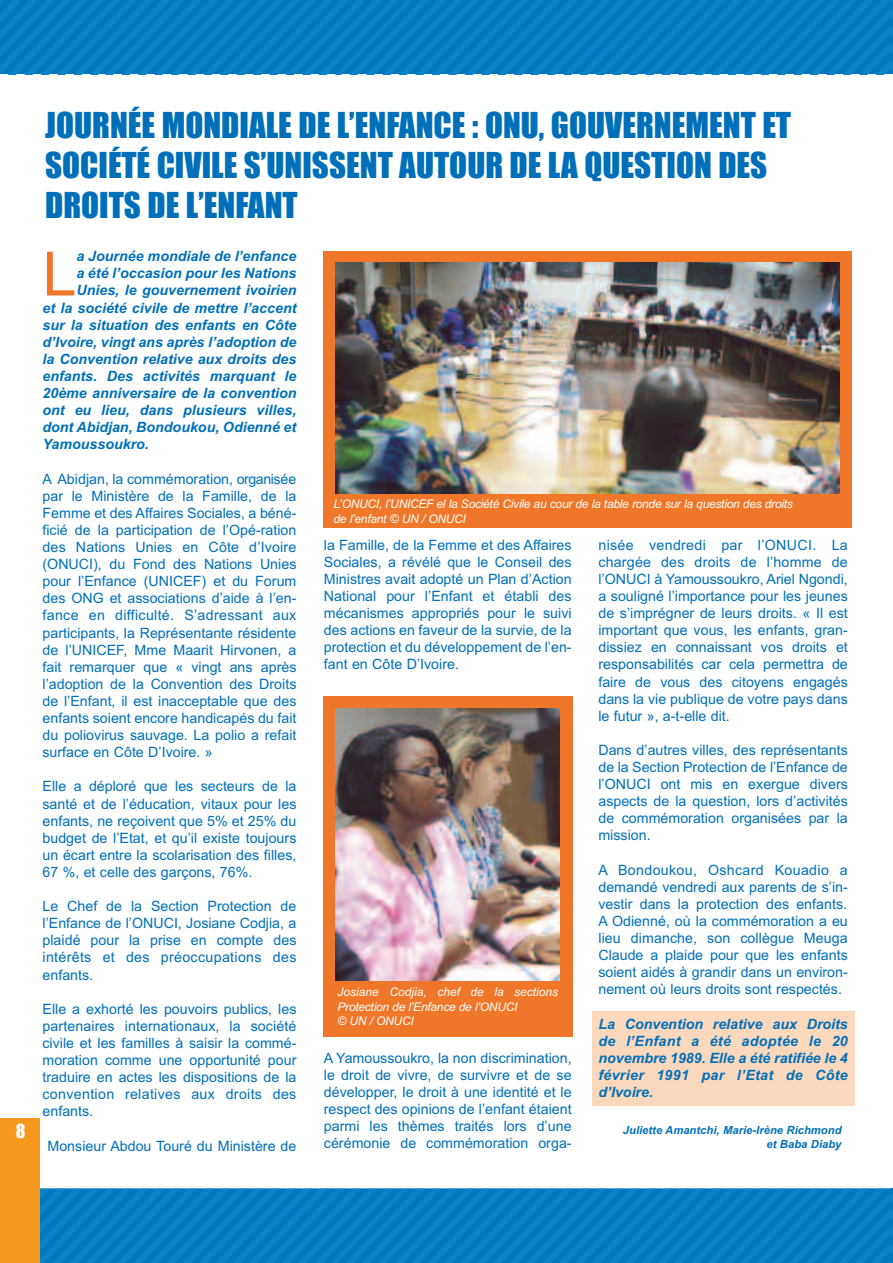
<style>
.page{position:relative;width:893px;height:1263px;background:#fff}
.page>*{position:absolute;margin:0;border:0;box-sizing:border-box;transform-origin:0 0}
.t1{font:61.2px "Arial";color:#f07729}
.t2{font:33px/39.6px "Impact";color:#006fba}
.t3{font:18px "Impact";color:#fff}
.t4{font:14.25px/17.1px "Arial";color:#006fba;text-align:justify}
.t5{font:italic 700 14.25px/17.1px "Arial";color:#006fba;text-align:justify}
.t6{font:italic 12px/14.4px "Arial";letter-spacing:-.02em;color:#fff}
.t7{font:italic 700 11.25px/13.5px "Arial";color:#006fba;text-align:right}
</style>
<div class="page">
<div style="left:0;top:1118px;width:40px;height:145px;background:#f7971d"></div>
<div style="left:592px;top:1011px;width:263px;height:94px;background:#fcd8bd"></div>
<div style="left:40px;top:1188px;width:853px;height:75px;background:#057cc2"></div>
<div style="left:0;top:0;width:893px;height:74px;background:#057bc2"></div>
<div style="left:324px;top:251px;width:528px;height:276px;background:#f07729"></div>
<img style="left:336px;top:262px;width:503px;height:231px">
<div style="left:323px;top:696px;width:249px;height:340px;background:#f07729"></div>
<img style="left:335px;top:709px;width:224px;height:271px">
<p class="t3" style="left:16px;top:1122px;width:11px">8</p>
<h2 class="t2" style="left:45px;top:107px;width:747px">JOURNÉE MONDIALE DE L’ENFANCE : ONU, GOUVERNEMENT ET<br>SOCIÉTÉ CIVILE S’UNISSENT AUTOUR DE LA QUESTION DES<br>DROITS DE L’ENFANT</h2>
<h1 class="t1" style="left:43px;top:239px;width:36px">L</h1>
<p class="t5" style="left:76px;top:248px;width:221px">a Journée mondiale de l’enfance</p>
<p class="t5" style="left:76px;top:265px;width:221px">a été l’occasion pour les Nations</p>
<p class="t5" style="left:76px;top:282px;width:221px">Unies, le gouvernement ivoirien</p>
<p class="t5" style="left:43px;top:299px;width:255px">et la société civile de mettre l’accent</p>
<p class="t5" style="left:43px;top:316px;width:255px">sur la situation des enfants en Côte</p>
<p class="t5" style="left:43px;top:333px;width:255px">d’Ivoire, vingt ans après l’adoption de</p>
<p class="t5" style="left:43px;top:350px;width:255px">la Convention relative aux droits des</p>
<p class="t5" style="left:43px;top:367px;width:255px">enfants. Des activités marquant le</p>
<p class="t5" style="left:43px;top:385px;width:255px">20ème anniversaire de la convention</p>
<p class="t5" style="left:43px;top:402px;width:255px">ont eu lieu, dans plusieurs villes,</p>
<p class="t5" style="left:43px;top:419px;width:255px">dont Abidjan, Bondoukou, Odienné et</p>
<p class="t5" style="left:43px;top:436px;width:108px">Yamoussoukro.</p>
<p class="t4" style="left:43px;top:470px;width:255px">A Abidjan, la commémoration, organisée par le Ministère de la Famille, de la Femme et des Affaires Sociales, a béné&shy;ficié de la participation de l’Opé-ration des Nations Unies en Côte d’Ivoire (ONUCI), du Fond des Nations Unies pour l’Enfance (UNICEF) et du Forum des ONG et associations d’aide à l’en&shy;fance en difficulté. S’adressant aux participants, la Représentante résidente de l’UNICEF, Mme Maarit Hirvonen, a fait remarquer que « vingt ans après l’adoption de la Convention des Droits de l’Enfant, il est inacceptable que des enfants soient encore handicapés du fait du poliovirus sauvage. La polio a refait surface en Côte D’Ivoire. »</p>
<p class="t4" style="left:43px;top:778px;width:255px">Elle a déploré que les secteurs de la santé et de l’éducation, vitaux pour les enfants, ne reçoivent que 5% et 25% du budget de l’Etat, et qu’il existe toujours un écart entre la scolarisation des filles, 67 %, et celle des garçons, 76%.</p>
<p class="t4" style="left:43px;top:898px;width:255px">Le Chef de la Section Protection de l’Enfance de l’ONUCI, Josiane Codjia, a plaidé pour la prise en compte des intérêts et des préoccupations des enfants.</p>
<p class="t4" style="left:43px;top:1000px;width:255px">Elle a exhorté les pouvoirs publics, les partenaires internationaux, la société civile et les familles à saisir la commé&shy;moration comme une opportunité pour traduire en actes les dispositions de la convention relatives aux droits des enfants.</p>
<p class="t4" style="left:48px;top:1137px;width:250px">Monsieur Abdou Touré du Ministère de</p>
<p class="t6" style="left:334px;top:497px;width:461px">L’ONUCI, l’UNICEF el la Société Civile au cour de la table ronde sur la question des droits de l’enfant © UN / ONUCI</p>
<p class="t4" style="left:324px;top:536px;width:249px">la Famille, de la Femme et des Affaires Sociales, a révélé que le Conseil des Ministres avait adopté un Plan d’Action National pour l’Enfant et établi des mécanismes appropriés pour le suivi des actions en faveur de la survie, de la protection et du développement de l’en&shy;fant en Côte D’Ivoire.</p>
<p class="t6" style="left:338px;top:985px;width:222px">Josiane Codjia, chef de la sections<br>Protection de l’Enfance de l’ONUCI<br>© UN / ONUCI</p>
<p class="t4" style="left:324px;top:1049px;width:249px">A Yamoussoukro, la non discrimination, le droit de vivre, de survivre et de se développer, le droit à une identité et le respect des opinions de l’enfant étaient parmi les thèmes traités lors d’une cérémonie de commémoration orga-</p>
<p class="t4" style="left:598px;top:536px;width:251px">nisée vendredi par l’ONUCI. La chargée des droits de l’homme de l’ONUCI à Yamoussoukro, Ariel Ngondi, a souligné l’importance pour les jeunes de s’imprégner de leurs droits. « Il est important que vous, les enfants, gran&shy;dissiez en connaissant vos droits et responsabilités car cela permettra de faire de vous des citoyens engagés dans la vie publique de votre pays dans le futur », a-t-elle dit.</p>
<p class="t4" style="left:598px;top:741px;width:251px">Dans d’autres villes, des représentants de la Section Protection de l’Enfance de l’ONUCI ont mis en exergue divers aspects de la question, lors d’activités de commémoration organisées par la mission.</p>
<p class="t4" style="left:598px;top:861px;width:251px">A Bondoukou, Oshcard Kouadio a demandé vendredi aux parents de s’in&shy;vestir dans la protection des enfants.<br>A Odienné, où la commémoration a eu lieu dimanche, son collègue Meuga Claude a plaide pour que les enfants soient aidés à grandir dans un environ&shy;nement où leurs droits sont respectés.</p>
<p class="t5" style="left:598px;top:1015px;width:251px">La Convention relative aux Droits de l’Enfant a été adoptée le 20 novembre 1989. Elle a été ratifiée le 4 février 1991 par l’Etat de Côte d’Ivoire.</p>
<p class="t7" style="left:623px;top:1123px;width:220px">Juliette Amantchi, Marie-Irène Richmond et Baba Diaby</p>
</div>
